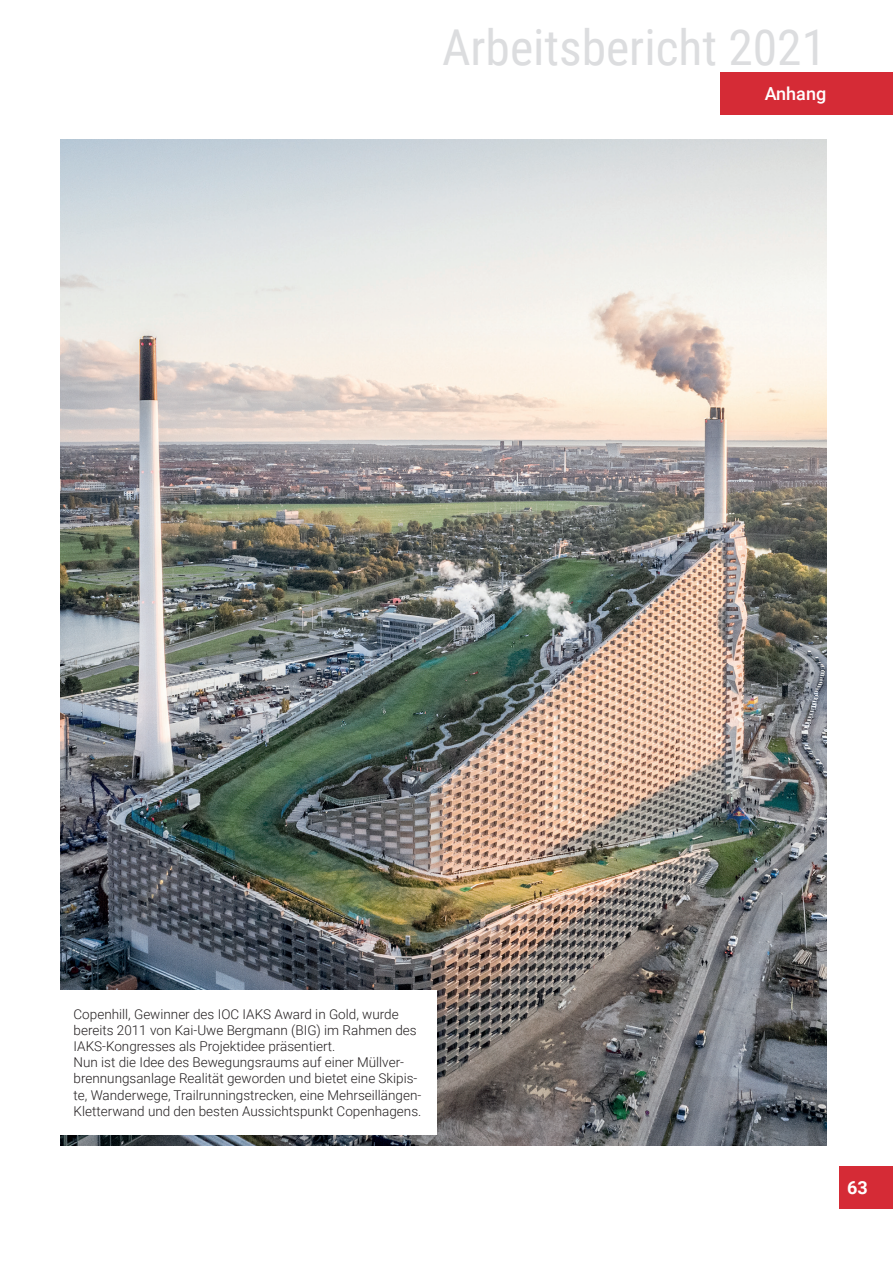
<style>
.page{position:relative;width:893px;height:1263px;background:#fff}
.page>*{position:absolute;margin:0;border:0;box-sizing:border-box;transform-origin:0 0}
.t1{font:49.5px "Roboto Condensed";color:#dcdddf}
.t2{font:500 18px "Roboto";color:#fff}
.t3{font:700 18px "Roboto";color:#fff}
.t4{font:300 13.5px/16.2px "Roboto";color:#231f20}
</style>
<div class="page">
<div style="left:839px;top:1166px;width:54px;height:43px;background:#d52b36"></div>
<div style="left:720px;top:72px;width:173px;height:43px;background:#d52b36"></div>
<img style="left:61px;top:139px;width:765px;height:1006px">
<div style="left:61px;top:990px;width:376px;height:144px;background:#fff"></div>
<h1 class="t1" style="left:442px;top:13px;width:386px">Arbeitsbericht 2021</h1>
<h2 class="t2" style="left:765px;top:81px;width:63px">Anhang</h2>
<p class="t4" style="left:74px;top:1005px;width:345px">Copenhill, Gewinner des IOC IAKS Award in Gold, wurde bereits 2011 von Kai-Uwe Bergmann (BIG) im Rahmen des<br>IAKS-Kongresses als Projektidee präsentiert.</p>
<p class="t4" style="left:74px;top:1054px;width:349px">Nun ist die Idee des Bewegungsraums auf einer Müllver&shy;brennungsanlage Realität geworden und bietet eine Skipis&shy;te, Wanderwege, Trailrunningstrecken, eine Mehrseillängen-Kletterwand und den besten Aussichtspunkt Copenhagens.</p>
<h2 class="t3" style="left:847px;top:1175px;width:22px">63</h2>
</div>
